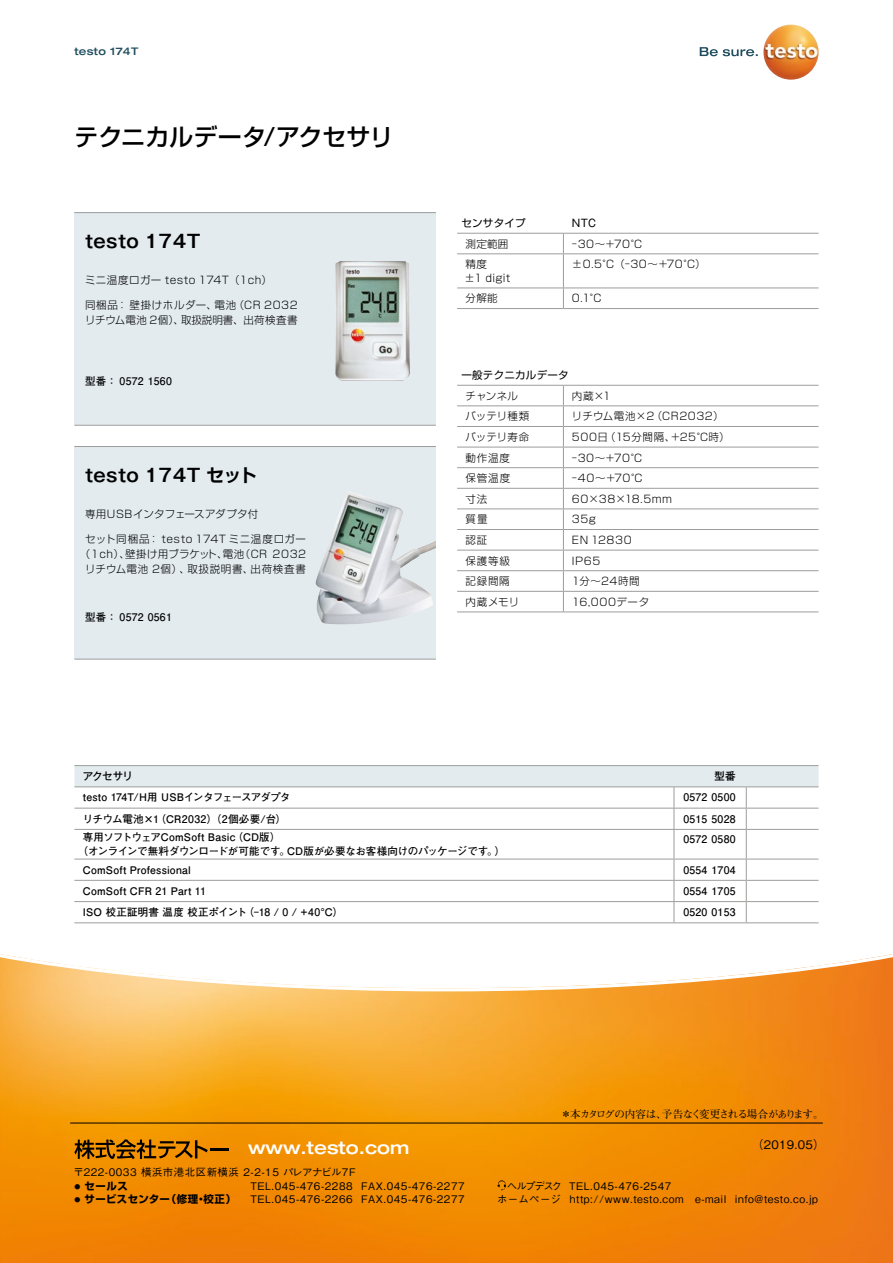
<style>
.page{position:relative;width:893px;height:1263px;background:#fff}
.page>*{position:absolute;margin:0;border:0;box-sizing:border-box;transform-origin:0 0}
.t1{font:500 24px "Shin Go Pro";color:#000}
.t2{font:700 18px "Gothic MB101 Pro De";letter-spacing:.025em;color:#000}
.t3{font:500 expanded 17.85px "Helvetica Neue LTW1 G";color:#fff}
.t4{font:500 11.7px "Gothic BBB Pro";letter-spacing:.025em;color:#000}
.t5{font:300 10.5px/15px "Shin Go Pro";letter-spacing:.045em;color:#000}
.t6{font:700 10.5px "Futo Go B101 Pro";letter-spacing:.02em;color:#000}
.t7{font:700 10.5px/13.5px "Futo Go B101 Pro";letter-spacing:-.02em;color:#000}
.t8{font:700 10.5px "Futo Min A101 Pro";letter-spacing:-.1em;color:#000}
.t9{font:700 10.5px "Futo Go B101 Pro";letter-spacing:-.03em;color:#000}
.t10{font:300 10.5px "Shin Go Pro";letter-spacing:.02em;color:#000}
.t11{font:10.5px "Shin Go Pro";letter-spacing:.025em;color:#000}
.t12{font:500 expanded 10.5px "Helvetica Neue LTW1 G";letter-spacing:.025em;color:#1f4d5e}
.t13{font:500 10.5px "Gothic MB101 Pro";letter-spacing:-.05em;color:#000}
.t14{font:10.5px "Gothic MB101 Pro";color:#000}
.t15{font:10.35px "Gothic BBB Pr 5 Medium 90 pv RKSJ H";letter-spacing:.05em;color:#000}
.t16{font:10.35px "Gothic BBB Pr 6 Medium 90 pv RKSJ H";letter-spacing:.05em;color:#000}
.t17{font:10.35px "Shin Go Pr 5 Bold 90 pv RKSJ H";color:#000}
.s1{font-family:"Shin Go Pro De"}
.s2{font-size:6px}
.s3{font-family:"Shin Go Pr 5 Bold 90 pv RKSJ H"}
.s4{font-family:"Shin Go Pr 5 Bold 90 pv RKSJ H";font-size:6px}
</style>
<div class="page">
<div style="left:74px;top:213px;width:362px;height:212px;background:#e3ebef"></div>
<div style="left:74px;top:446px;width:362px;height:213px;background:#e3ebef"></div>
<hr style="left:74px;top:212px;width:362px;height:1px;background:#9d9d9c">
<hr style="left:74px;top:446px;width:362px;height:1px;background:#9d9d9c">
<hr style="left:74px;top:425px;width:362px;height:1px;background:#9d9d9c">
<hr style="left:74px;top:659px;width:362px;height:1px;background:#9d9d9c">
<img style="left:335px;top:261px;width:75px;height:120px">
<img style="left:316px;top:492px;width:120px;height:133px">
<svg style="left:700px;top:47px;width:58px;height:9px"></svg>
<img style="left:763px;top:24px;width:56px;height:56px;border-radius:28px">
<svg style="left:0;top:954px;width:893px;height:309px;background:#f49d2b"></svg>
<hr style="left:457px;top:233px;width:106px;height:1px;background:#9d9d9c">
<hr style="left:563px;top:233px;width:256px;height:1px;background:#9d9d9c">
<hr style="left:457px;top:253px;width:106px;height:1px;background:#9d9d9c">
<hr style="left:457px;top:288px;width:106px;height:1px;background:#9d9d9c">
<hr style="left:457px;top:308px;width:106px;height:1px;background:#9d9d9c">
<hr style="left:563px;top:253px;width:256px;height:1px;background:#9d9d9c">
<hr style="left:563px;top:288px;width:256px;height:1px;background:#9d9d9c">
<hr style="left:563px;top:308px;width:256px;height:1px;background:#9d9d9c">
<svg style="left:563px;top:234px;width:1px;height:19px"></svg>
<hr style="left:563px;top:254px;width:1px;height:34px;background:#9d9d9c">
<svg style="left:563px;top:288px;width:1px;height:20px"></svg>
<hr style="left:457px;top:385px;width:106px;height:1px;background:#9d9d9c">
<hr style="left:457px;top:405px;width:106px;height:1px;background:#9d9d9c">
<hr style="left:457px;top:426px;width:106px;height:1px;background:#9d9d9c">
<hr style="left:457px;top:447px;width:106px;height:1px;background:#9d9d9c">
<hr style="left:457px;top:467px;width:106px;height:1px;background:#9d9d9c">
<hr style="left:457px;top:488px;width:106px;height:1px;background:#9d9d9c">
<hr style="left:457px;top:508px;width:106px;height:1px;background:#9d9d9c">
<hr style="left:457px;top:529px;width:106px;height:1px;background:#9d9d9c">
<hr style="left:457px;top:550px;width:106px;height:1px;background:#9d9d9c">
<hr style="left:457px;top:570px;width:106px;height:1px;background:#9d9d9c">
<hr style="left:457px;top:591px;width:106px;height:1px;background:#9d9d9c">
<hr style="left:563px;top:385px;width:256px;height:1px;background:#9d9d9c">
<hr style="left:563px;top:405px;width:256px;height:1px;background:#9d9d9c">
<hr style="left:563px;top:426px;width:256px;height:1px;background:#9d9d9c">
<hr style="left:563px;top:447px;width:256px;height:1px;background:#9d9d9c">
<hr style="left:563px;top:467px;width:256px;height:1px;background:#9d9d9c">
<hr style="left:563px;top:488px;width:256px;height:1px;background:#9d9d9c">
<hr style="left:563px;top:508px;width:256px;height:1px;background:#9d9d9c">
<hr style="left:563px;top:529px;width:256px;height:1px;background:#9d9d9c">
<hr style="left:563px;top:550px;width:256px;height:1px;background:#9d9d9c">
<hr style="left:563px;top:570px;width:256px;height:1px;background:#9d9d9c">
<hr style="left:563px;top:591px;width:256px;height:1px;background:#9d9d9c">
<hr style="left:563px;top:611px;width:256px;height:1px;background:#9d9d9c">
<svg style="left:563px;top:386px;width:1px;height:225px"></svg>
<hr style="left:457px;top:611px;width:106px;height:1px;background:#9d9d9c">
<hr style="left:74px;top:765px;width:600px;height:1px;background:#9d9d9c">
<hr style="left:746px;top:765px;width:73px;height:1px;background:#9d9d9c">
<hr style="left:74px;top:922px;width:600px;height:1px;background:#9d9d9c">
<hr style="left:674px;top:922px;width:72px;height:1px;background:#9d9d9c">
<hr style="left:746px;top:922px;width:73px;height:1px;background:#9d9d9c">
<svg style="left:74px;top:766px;width:745px;height:156px"></svg>
<hr style="left:674px;top:765px;width:72px;height:1px;background:#9d9d9c">
<hr style="left:70px;top:1123px;width:753px;height:1px;background:#000">
<svg style="left:74px;top:1139px;width:155px;height:20px;background:#a66300"></svg>
<svg style="left:497px;top:1180px;width:9px;height:10px"></svg>
<p class="t12" style="left:74px;top:44px;width:65px">testo 174T</p>
<h1 class="t1" style="left:74px;top:118px;width:320px">テクニカルデータ/アクセサリ</h1>
<h2 class="t2" style="left:85px;top:226px;width:117px">testo 174T</h2>
<p class="t5" style="left:85px;top:271px;width:188px">ミニ温度ロガー testo 174T（1ch）</p>
<p class="t5" style="left:85px;top:296px;width:214px">同梱品：壁掛けホルダー、電池（CR 2032リチウム電池 2個）、取扱説明書、出荷検査書</p>
<p class="t6" style="left:85px;top:373px;width:88px">型番： 0572 1560</p>
<h2 class="t2" style="left:85px;top:460px;width:173px">testo 174T <span class="s1">セット</span></h2>
<p class="t10" style="left:85px;top:505px;width:175px">専⽤USBインタフェースアダプタ付</p>
<p class="t5" style="left:80px;top:530px;width:228px;text-align:center">セット同梱品： testo 174T ミニ温度ロガー（1ch）、壁掛け用ブラケット、電池（CR 2032リチウム電池 2個）、取扱説明書、出荷検査書</p>
<p class="t6" style="left:85px;top:609px;width:88px">型番： 0572 0561</p>
<p class="t11" style="left:461px;top:214px;width:66px">センサタイプ</p>
<p class="t14" style="left:572px;top:214px;width:26px">NTC</p>
<p class="t5" style="left:466px;top:235px;width:44px">測定範囲</p>
<p class="t5" style="left:572px;top:235px;width:72px">-30～+70°C</p>
<p class="t5" style="left:465px;top:256px;width:47px;line-height:13.5px">精度<br>±1 digit</p>
<p class="t5" style="left:572px;top:255px;width:135px">±0.5°C（-30～+70°C）</p>
<p class="t5" style="left:466px;top:290px;width:34px">分解能</p>
<p class="t5" style="left:572px;top:290px;width:31px">0.1°C</p>
<p class="t11" style="left:461px;top:366px;width:109px">⼀般テクニカルデータ</p>
<p class="t5" style="left:466px;top:387px;width:54px">チャンネル</p>
<p class="t5" style="left:572px;top:387px;width:40px">内蔵×1</p>
<p class="t5" style="left:466px;top:407px;width:65px">バッテリ種類</p>
<p class="t5" style="left:572px;top:407px;width:153px">リチウム電池×2（CR2032）</p>
<p class="t5" style="left:466px;top:428px;width:65px">バッテリ寿命</p>
<p class="t5" style="left:572px;top:428px;width:159px">500日（15分間隔、+25°C時）</p>
<p class="t5" style="left:466px;top:449px;width:46px">動作温度</p>
<p class="t5" style="left:572px;top:449px;width:72px">-30～+70°C</p>
<p class="t5" style="left:466px;top:469px;width:46px">保管温度</p>
<p class="t5" style="left:572px;top:469px;width:72px">-40～+70°C</p>
<p class="t5" style="left:466px;top:490px;width:23px">寸法</p>
<p class="t5" style="left:572px;top:490px;width:102px">60×38×18.5mm</p>
<p class="t5" style="left:466px;top:511px;width:23px">質量</p>
<p class="t5" style="left:572px;top:511px;width:26px">35g</p>
<p class="t5" style="left:466px;top:531px;width:23px">認証</p>
<p class="t5" style="left:572px;top:531px;width:61px">EN 12830</p>
<p class="t5" style="left:466px;top:552px;width:46px">保護等級</p>
<p class="t5" style="left:572px;top:552px;width:30px">IP65</p>
<p class="t5" style="left:466px;top:572px;width:46px">記録間隔</p>
<p class="t5" style="left:572px;top:572px;width:69px">1分～24時間</p>
<p class="t5" style="left:466px;top:593px;width:55px">内蔵メモリ</p>
<p class="t5" style="left:572px;top:593px;width:79px">16,000データ</p>
<p class="t13" style="left:83px;top:768px;width:52px">アクセサリ</p>
<p class="t13" style="left:714px;top:768px;width:23px">型番</p>
<p class="t9" style="left:83px;top:789px;width:209px">testo 174T/H用 USBインタフェースアダプタ</p>
<p class="t6" style="left:683px;top:789px;width:54px">0572 0500</p>
<p class="t6" style="left:83px;top:810px;width:205px">リチウム電池×1（CR2032）（2個必要/台）</p>
<p class="t6" style="left:683px;top:810px;width:54px">0515 5028</p>
<p class="t7" style="left:77px;top:829px;width:429px;text-indent:6px">専用ソフトウェアComSoft Basic（CD版）<br>（オンラインで無料ダウンロードが可能です。CD版が必要なお客様向けのパッケージです。）</p>
<p class="t6" style="left:683px;top:830px;width:54px">0572 0580</p>
<p class="t6" style="left:83px;top:861px;width:109px">ComSoft Professional</p>
<p class="t6" style="left:683px;top:861px;width:54px">0554 1704</p>
<p class="t6" style="left:83px;top:882px;width:124px">ComSoft CFR 21 Part 11</p>
<p class="t6" style="left:683px;top:882px;width:54px">0554 1705</p>
<p class="t6" style="left:83px;top:904px;width:262px">ISO 校正証明書 温度 校正ポイント（-18 / 0 / +40°C）</p>
<p class="t6" style="left:683px;top:904px;width:54px">0520 0153</p>
<p class="t8" style="left:561px;top:1106px;width:264px">＊本カタログの内容は、予告なく変更される場合があります。</p>
<h3 class="t3" style="left:248px;top:1136px;width:163px">www.testo.com</h3>
<p class="t4" style="left:752px;top:1135px;width:74px">（2019.05）</p>
<p class="t15" style="left:74px;top:1164px;width:283px">〒222-0033 横浜市港北区新横浜 2-2-15 パレアナビル7F</p>
<p class="t17" style="left:74px;top:1178px;width:55px"><span class="s2">●</span> セールス</p>
<p class="t15" style="left:235px;top:1177px;width:231px"><span class="s3">　</span> TEL.045-476-2288 FAX.045-476-2277</p>
<p class="t15" style="left:74px;top:1191px;width:392px"><span class="s4">●</span> <span class="s3">サービスセンター（修理・校正）　</span> TEL.045-476-2266 FAX.045-476-2277</p>
<p class="t16" style="left:507px;top:1177px;width:166px">ヘルプデスク TEL.045-476-2547</p>
<p class="t15" style="left:497px;top:1191px;width:322px">ホームページ http://www.testo.com　e-mail info@testo.co.jp</p>
</div>
